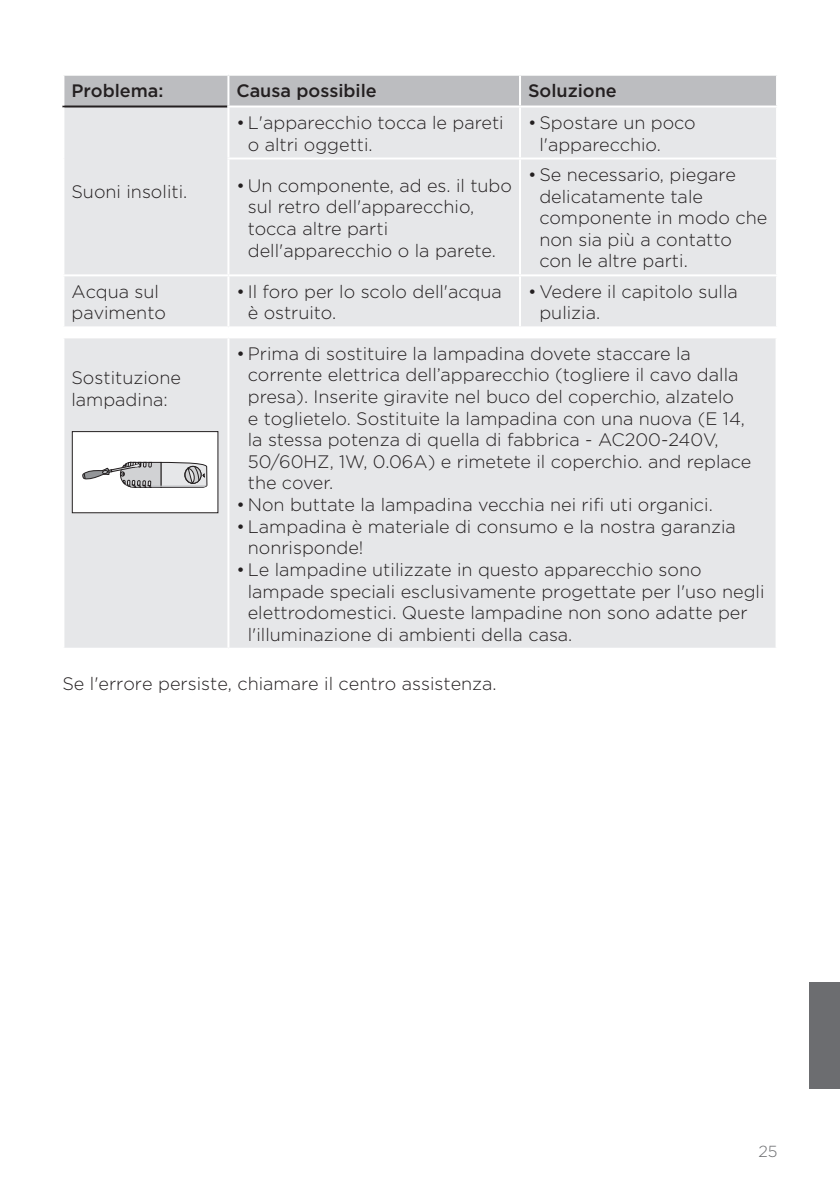
<style>
.page{position:relative;width:840px;height:1191px;background:#fff}
.page>*{position:absolute;margin:0;border:0;box-sizing:border-box;transform-origin:0 0}
.besedilo{font:300 18px/21.6px "Gotham";color:#231f20}
.tabele_tekst{font:300 18px/21.6px "Gotham";color:#231f20}
.tabele_tekst-2{font:500 18px "Gotham";color:#231f20}
.tabela_tekst{font:500 18px "Gotham";color:#231f20}
.t1{font:300 16px "Gotham";color:#6c6d70}
</style>
<div class="page">
<div style="left:64px;top:76px;width:711px;height:29px;background:#bcbdc0"></div>
<div style="left:64px;top:107px;width:711px;height:219px;background:#e6e7e9"></div>
<hr style="left:62px;top:105px;width:165px;height:2px;background:#231f20">
<hr style="left:227px;top:76px;width:2px;height:29px;background:#fff">
<hr style="left:518px;top:76px;width:2px;height:29px;background:#fff">
<hr style="left:227px;top:107px;width:2px;height:50px;background:#fff">
<hr style="left:518px;top:107px;width:2px;height:50px;background:#fff">
<hr style="left:227px;top:157px;width:292px;height:2px;background:#fff">
<hr style="left:227px;top:159px;width:2px;height:115px;background:#fff">
<hr style="left:519px;top:157px;width:258px;height:2px;background:#fff">
<hr style="left:518px;top:159px;width:2px;height:115px;background:#fff">
<hr style="left:62px;top:274px;width:166px;height:2px;background:#fff">
<hr style="left:228px;top:274px;width:291px;height:2px;background:#fff">
<hr style="left:227px;top:276px;width:2px;height:50px;background:#fff">
<hr style="left:519px;top:274px;width:258px;height:2px;background:#fff">
<hr style="left:518px;top:276px;width:2px;height:50px;background:#fff">
<div style="left:64px;top:338px;width:711px;height:309px;background:#e6e7e9"></div>
<hr style="left:227px;top:338px;width:2px;height:309px;background:#fff">
<div style="left:72px;top:431px;width:146px;height:82px;background:#fff"></div>
<div style="left:72px;top:431px;width:146px;height:82px;border:1px solid #231f20"></div>
<svg style="left:82px;top:462px;width:125px;height:68px"></svg>
<div style="left:808px;top:982px;width:31px;height:106px;background:#6c6d70"></div>
<p class="tabela_tekst" style="left:71px;top:79px;width:94px">Problema:</p>
<p class="tabele_tekst-2" style="left:236px;top:79px;width:142px">Causa possibile</p>
<p class="tabele_tekst-2" style="left:527px;top:79px;width:90px">Soluzione</p>
<p class="tabele_tekst" style="left:71px;top:180px;width:117px">Suoni insoliti.</p>
<p class="besedilo" style="left:248px;top:111px;width:257px;text-indent:-11px">• L'apparecchio tocca le pareti o altri oggetti.</p>
<p class="besedilo" style="left:539px;top:111px;width:158px;text-indent:-11px">• Spostare un poco l'apparecchio.</p>
<p class="besedilo" style="left:248px;top:174px;width:265px;text-indent:-11px">• Un componente, ad es. il tubo sul retro dell'apparecchio, tocca altre parti dell'apparecchio o la parete.</p>
<p class="besedilo" style="left:539px;top:163px;width:229px;text-indent:-11px">• Se necessario, piegare delicatamente tale componente in modo che non sia più a contatto con le altre parti.</p>
<p class="tabele_tekst" style="left:71px;top:280px;width:96px">Acqua sul pavimento</p>
<p class="besedilo" style="left:248px;top:280px;width:255px;text-indent:-11px">• Il foro per lo scolo dell'acqua è ostruito.</p>
<p class="besedilo" style="left:539px;top:280px;width:200px;text-indent:-11px">• Vedere il capitolo sulla pulizia.</p>
<p class="besedilo" style="left:248px;top:342px;width:505px;text-indent:-11px">• Prima di sostituire la lampadina dovete staccare la corrente elettrica dell’apparecchio (togliere il cavo dalla presa). Inserite giravite nel buco del coperchio, alzatelo<br>e toglietelo. Sostituite la lampadina con una nuova (E 14, la stessa potenza di quella di fabbrica - AC200-240V, 50/60HZ, 1W, 0.06A) e rimetete il coperchio. and replace the cover.</p>
<p class="besedilo" style="left:236px;top:493px;width:477px">• Non buttate la lampadina vecchia nei rifi uti organici.</p>
<p class="besedilo" style="left:248px;top:515px;width:489px;text-indent:-11px">• Lampadina è materiale di consumo e la nostra garanzia nonrisponde!</p>
<p class="besedilo" style="left:248px;top:558px;width:518px;text-indent:-11px">• Le lampadine utilizzate in questo apparecchio sono lampade speciali esclusivamente progettate per l'uso negli elettrodomestici. Queste lampadine non sono adatte per l'illuminazione di ambienti della casa.</p>
<p class="besedilo" style="left:62px;top:672px;width:435px">Se l'errore persiste, chiamare il centro assistenza.</p>
<p class="tabele_tekst" style="left:71px;top:366px;width:111px">Sostituzione lampadina:</p>
<p class="t1" style="left:758px;top:1140px;width:21px">25</p>
</div>
